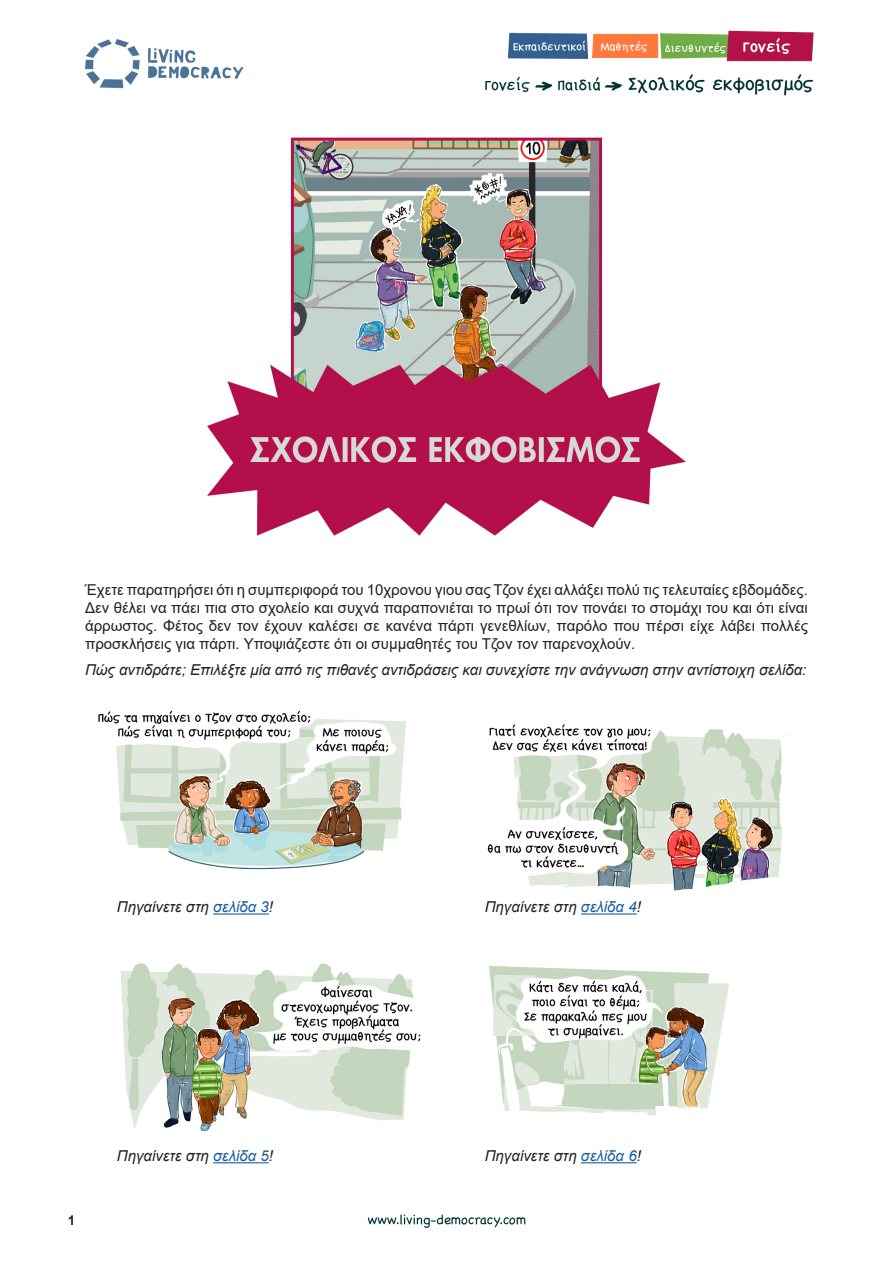
<style>
.page{position:relative;width:893px;height:1263px;background:#fff}
.page>*{position:absolute;margin:0;border:0;box-sizing:border-box;transform-origin:0 0}
.t1{font:15px/18px "Arial";color:#231f20;text-align:justify}
.t2{font:italic 15px "Arial";color:#231f20}
.t3{font:700 13.5px "Arial";color:#231f20}
.s1{color:#175d9e}
</style>
<div class="page">
<img style="left:85px;top:30px;width:729px;height:1198px">
<img style="left:96px;top:710px;width:319px;height:170px">
<img style="left:485px;top:957px;width:251px;height:168px">
<img style="left:479px;top:719px;width:310px;height:174px">
<hr style="left:213px;top:913px;width:56px;height:1px;background:#175d9e">
<hr style="left:581px;top:913px;width:56px;height:1px;background:#175d9e">
<img style="left:111px;top:957px;width:311px;height:187px">
<hr style="left:213px;top:1162px;width:56px;height:1px;background:#175d9e">
<hr style="left:581px;top:1162px;width:56px;height:1px;background:#175d9e">
<p class="t1" style="left:85px;top:580px;width:724px">Έχετε παρατηρήσει ότι η συμπεριφορά του 10χρονου γιου σας Τζον έχει αλλάξει πολύ τις τελευταίες εβδομάδες.<br>Δεν θέλει να πάει πια στο σχολείο και συχνά παραπονιέται το πρωί ότι τον πονάει το στομάχι του και ότι είναι άρρωστος. Φέτος δεν τον έχουν καλέσει σε κανένα πάρτι γενεθλίων, παρόλο που πέρσι είχε λάβει πολλές προσκλήσεις για πάρτι. Υποψιάζεστε ότι οι συμμαθητές του Τζον τον παρενοχλούν.</p>
<p class="t2" style="left:85px;top:660px;width:723px">Πώς αντιδράτε; Επιλέξτε μία από τις πιθανές αντιδράσεις και συνεχίστε την ανάγνωση στην αντίστοιχη σελίδα:</p>
<p class="t2" style="left:117px;top:897px;width:158px">Πηγαίνετε στη <span class="s1">σελίδα 3</span>!</p>
<p class="t2" style="left:485px;top:897px;width:158px">Πηγαίνετε στη <span class="s1">σελίδα 4</span>!</p>
<p class="t3" style="left:68px;top:1211px;width:9px">1</p>
<p class="t2" style="left:117px;top:1146px;width:158px">Πηγαίνετε στη <span class="s1">σελίδα 5</span>!</p>
<p class="t2" style="left:485px;top:1146px;width:158px">Πηγαίνετε στη <span class="s1">σελίδα 6</span>!</p>
</div>
